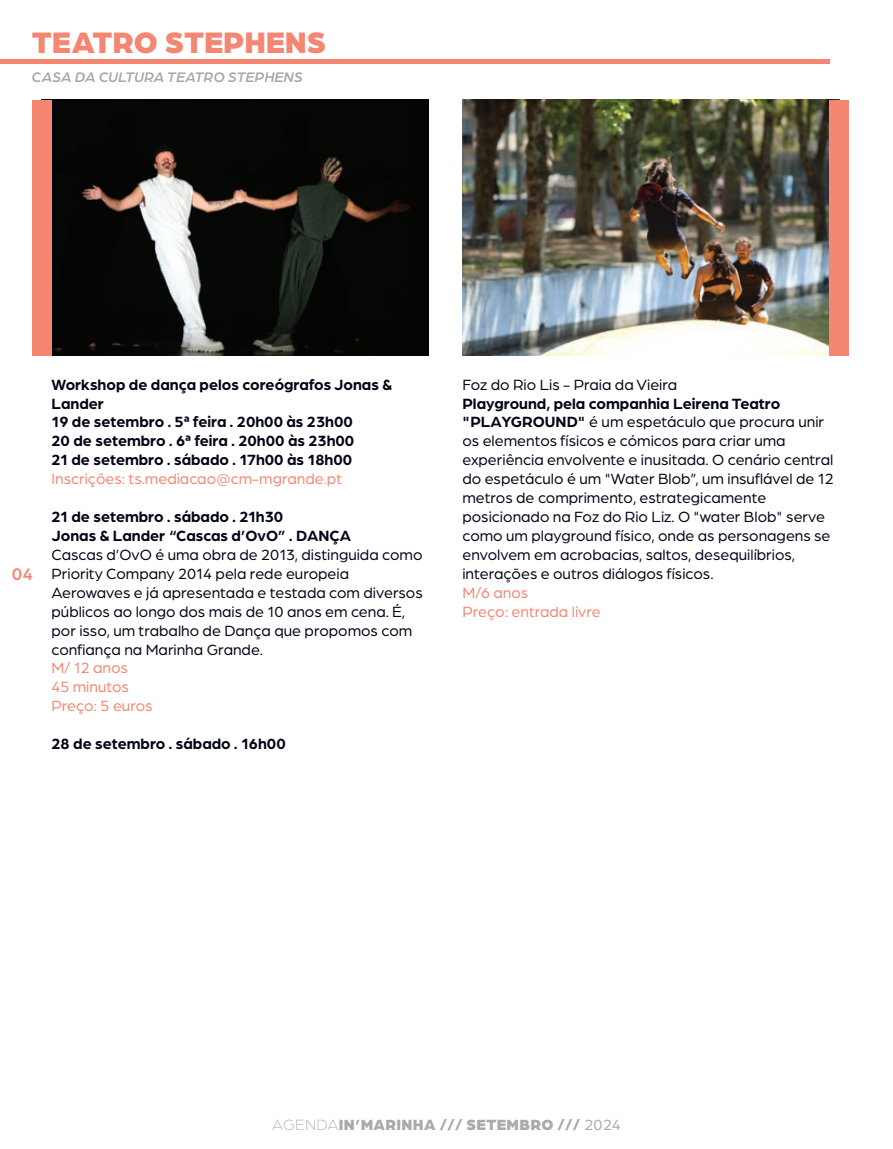
<style>
.page{position:relative;width:893px;height:1149px;background:#fff}
.page>*{position:absolute;margin:0;border:0;box-sizing:border-box;transform-origin:0 0}
.t1{font:900 31.5px "Arboria";color:#f48672}
.t2{font:500 18px "Arboria";color:#f48672}
.t3{font:15.75px/18.9px "Arboria";color:#000516}
.t4{font:700 15.75px/18.9px "Arboria";color:#000516}
.t5{font:15.75px/18.9px "Arboria";color:#f48672}
.t6{font:900 15.75px "Arboria";letter-spacing:.02em;color:#a8abaa}
.t7{font:italic 500 14.62px "Arboria";color:#a1a7ac}
.s1{font-weight:700}
.s2{font-weight:300}
.s3{font-weight:400}
</style>
<div class="page">
<img style="left:42px;top:99px;width:387px;height:256px">
<img style="left:462px;top:100px;width:367px;height:255px">
<div style="left:0;top:59px;width:829px;height:5px;background:#f48672"></div>
<div style="left:32px;top:100px;width:20px;height:255px;background:#f48672"></div>
<div style="left:829px;top:100px;width:20px;height:255px;background:#f48672"></div>
<h1 class="t1" style="left:32px;top:19px;width:296px">TEATRO STEPHENS</h1>
<p class="t7" style="left:32px;top:67px;width:273px">CASA DA CULTURA TEATRO STEPHENS</p>
<p class="t2" style="left:12px;top:561px;width:23px">04</p>
<p class="t4" style="left:52px;top:374px;width:342px">Workshop de dança pelos coreógrafos Jonas &amp; Lander<br>19 de setembro . 5ª feira . 20h00 às 23h00<br>20 de setembro . 6ª feira . 20h00 às 23h00<br>21 de setembro . sábado . 17h00 às 18h00</p>
<p class="t5" style="left:52px;top:468px;width:292px">Inscrições: ts.mediacao@cm-mgrande.pt</p>
<p class="t4" style="left:52px;top:506px;width:301px">21 de setembro . sábado . 21h30<br>Jonas &amp; Lander “Cascas d’OvO” . DANÇA</p>
<p class="t3" style="left:52px;top:544px;width:373px">Cascas d’OvO é uma obra de 2013, distinguida como Priority Company 2014 pela rede europeia Aerowaves e já apresentada e testada com diversos públicos ao longo dos mais de 10 anos em cena. É, por isso, um trabalho de Dança que propomos com confiança na Marinha Grande.</p>
<p class="t5" style="left:52px;top:658px;width:103px">M/ 12 anos<br>45 minutos<br>Preço: 5 euros</p>
<p class="t4" style="left:52px;top:733px;width:236px">28 de setembro . sábado . 16h00</p>
<p class="t3" style="left:462px;top:374px;width:216px">Foz do Rio Lis - Praia da Vieira</p>
<p class="t3" style="left:462px;top:393px;width:373px"><span class="s1">Playground, pela companhia Leirena Teatro "PLAYGROUND"</span> é um espetáculo que procura unir os elementos físicos e cómicos para criar uma experiência envolvente e inusitada. O cenário central do espetáculo é um "Water Blob”, um insuflável de 12 metros de comprimento, estrategicamente posicionado na Foz do Rio Liz. O "water Blob" serve como um playground físico, onde as personagens se envolvem em acrobacias, saltos, desequilíbrios, interações e outros diálogos físicos.</p>
<p class="t5" style="left:462px;top:582px;width:140px">M/6 anos<br>Preço: entrada livre</p>
<p class="t6" style="left:272px;top:1112px;width:350px"><span class="s2">AGENDA</span>IN’MARINHA /// SETEMBRO /// <span class="s3">2024</span></p>
</div>
